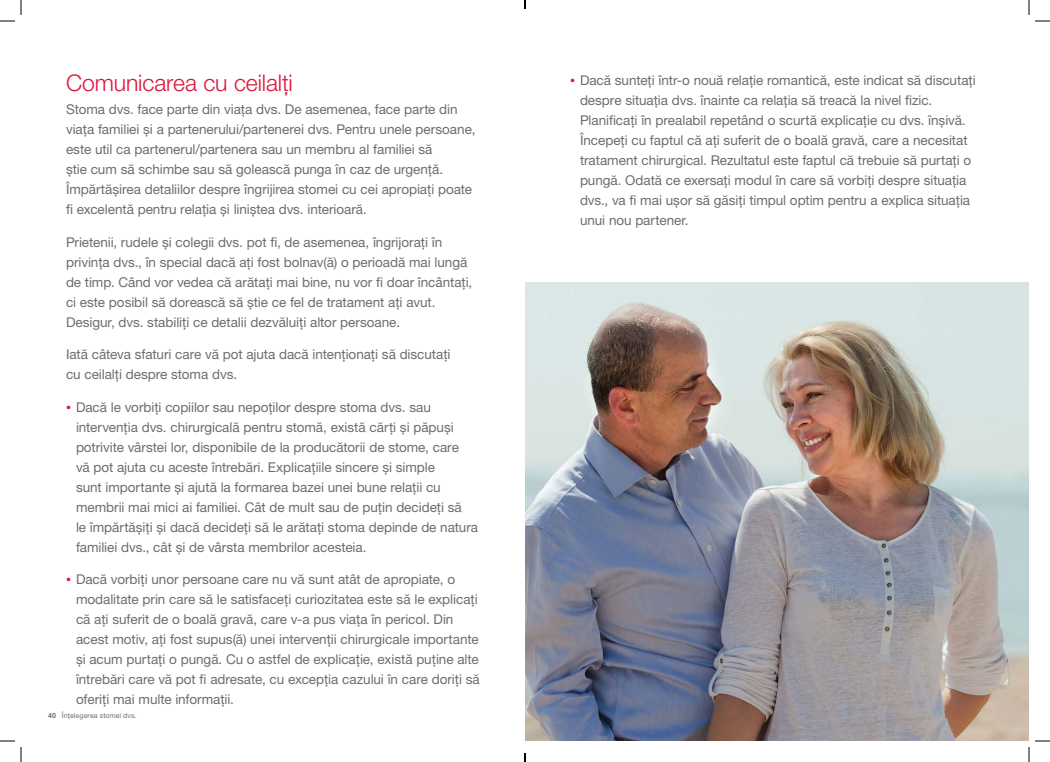
<style>
.page{position:relative;width:1050px;height:762px;background:#fff}
.page>*{position:absolute;margin:0;border:0;box-sizing:border-box;transform-origin:0 0}
.Subhead-Red{font:300 23px "Helvetica Neue LT Pro";letter-spacing:-.005em;color:#dc153b}
.Body{font:13.5px/20px "Helvetica Neue LT Pro";letter-spacing:-.005em;color:#6c6d70}
.Subhead-Red-2{font:13.5px/20px "Helvetica Neue LT Pro";letter-spacing:-.005em;color:#6c6d70}
.t1{font:7px "Helvetica Neue LT Pro";letter-spacing:.02em;color:#6c6d70}
.s1{font-size:10px;color:#dc153b}
.s2{font-weight:700}
</style>
<div class="page">
<img style="left:526px;top:282px;width:503px;height:459px">
<svg style="left:0;top:0;width:22px;height:22px"></svg>
<svg style="left:0;top:740px;width:22px;height:22px"></svg>
<svg style="left:1028px;top:0;width:22px;height:22px"></svg>
<svg style="left:1028px;top:740px;width:22px;height:22px"></svg>
<svg style="left:524px;top:0;width:2px;height:9px"></svg>
<svg style="left:524px;top:753px;width:2px;height:9px"></svg>
<p class="Subhead-Red" style="left:66px;top:69px;width:228px">Comunicarea cu ceilalți</p>
<p class="Body" style="left:66px;top:99px;width:411px">Stoma dvs. face parte din viața dvs. De asemenea, face parte din viața familiei și a partenerului/partenerei dvs. Pentru unele persoane, este util ca partenerul/partenera sau un membru al familiei să<br>știe cum să schimbe sau să golească punga în caz de urgență.<br>Împărtășirea detaliilor despre îngrijirea stomei cu cei apropiați poate fi excelentă pentru relația și liniștea dvs. interioară.</p>
<p class="Body" style="left:66px;top:232px;width:408px">Prietenii, rudele și colegii dvs. pot fi, de asemenea, îngrijorați în privința dvs., în special dacă ați fost bolnav(ă) o perioadă mai lungă de timp. Când vor vedea că arătați mai bine, nu vor fi doar încântați, ci este posibil să dorească să știe ce fel de tratament ați avut.<br>Desigur, dvs. stabiliți ce detalii dezvăluiți altor persoane.</p>
<p class="Body" style="left:66px;top:344px;width:386px">Iată câteva sfaturi care vă pot ajuta dacă intenționați să discutați cu ceilalți despre stoma dvs.</p>
<p class="Body" style="left:76px;top:397px;width:404px;text-indent:-10px"><span class="s1">•</span> Dacă le vorbiți copiilor sau nepoților despre stoma dvs. sau intervenția dvs. chirurgicală pentru stomă, există cărți și păpuși potrivite vârstei lor, disponibile de la producătorii de stome, care<br>vă pot ajuta cu aceste întrebări. Explicațiile sincere și simple<br>sunt importante și ajută la formarea bazei unei bune relații cu membrii mai mici ai familiei. Cât de mult sau de puțin decideți să<br>le împărtășiți și dacă decideți să le arătați stoma depinde de natura familiei dvs., cât și de vârsta membrilor acesteia.</p>
<p class="Body" style="left:76px;top:569px;width:405px;text-indent:-10px"><span class="s1">•</span> Dacă vorbiți unor persoane care nu vă sunt atât de apropiate, o modalitate prin care să le satisfaceți curiozitatea este să le explicați că ați suferit de o boală gravă, care v-a pus viața în pericol. Din acest motiv, ați fost supus(ă) unei intervenții chirurgicale importante și acum purtați o pungă. Cu o astfel de explicație, există puține alte întrebări care vă pot fi adresate, cu excepția cazului în care doriți să oferiți mai multe informații.</p>
<p class="t1" style="left:48px;top:711px;width:90px"><span class="s2">40</span> Înțelegerea stomei dvs.</p>
<p class="Subhead-Red-2" style="left:580px;top:70px;width:397px;text-indent:-10px"><span class="s1">•</span> Dacă sunteți într-o nouă relație romantică, este indicat să discutați despre situația dvs. înainte ca relația să treacă la nivel fizic.<br>Planificați în prealabil repetând o scurtă explicație cu dvs. înșivă.<br>Începeți cu faptul că ați suferit de o boală gravă, care a necesitat tratament chirurgical. Rezultatul este faptul că trebuie să purtați o pungă. Odată ce exersați modul în care să vorbiți despre situația dvs., va fi mai ușor să găsiți timpul optim pentru a explica situația unui nou partener.</p>
</div>
